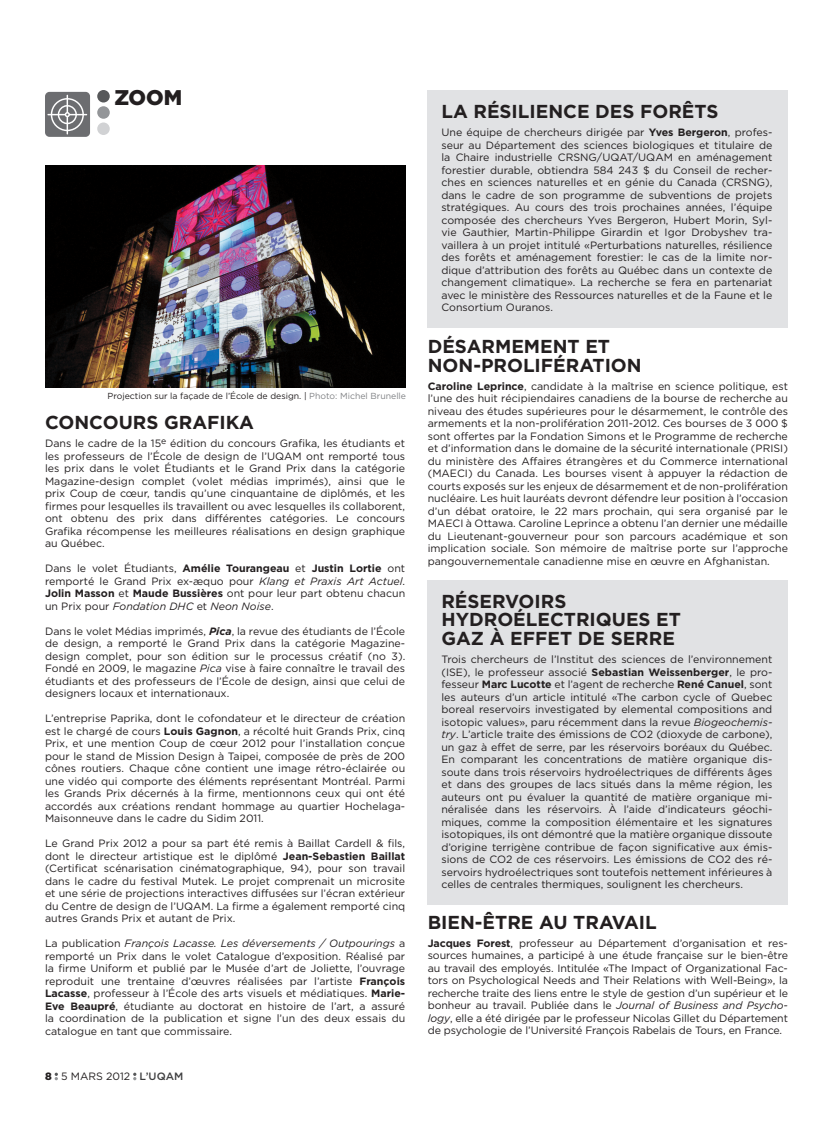
<style>
.page{position:relative;width:833px;height:1125px;background:#fff}
.page>*{position:absolute;margin:0;border:0;box-sizing:border-box;transform-origin:0 0}
.t1{font:900 21.25px "Gotham";color:#231f20}
.t2{font:700 18.75px/18.8px "Gotham";color:#231f20}
.t3{font:10.62px/12.5px "Gotham";color:#231f20;text-align:justify}
.t4{font:8.75px "Gotham";color:#231f20}
.s1{color:#808285}
.s2{font-weight:700}
.s3{font-style:italic}
.s4{font-weight:700;font-style:italic}
.s5{font-weight:900}
.s6{font-weight:500;color:#3e3e3f}
</style>
<div class="page">
<svg style="left:55px;top:1073px;width:3px;height:7px"></svg>
<svg style="left:133px;top:1073px;width:3px;height:7px"></svg>
<div style="left:45px;top:92px;width:45px;height:45px;background:#6c6d70;border-radius:5px"></div>
<svg style="left:47px;top:95px;width:40px;height:39px"></svg>
<div style="left:97px;top:90px;width:13px;height:13px;background:#57585a;border-radius:50%"></div>
<div style="left:97px;top:106px;width:13px;height:13px;background:#939598;border-radius:50%"></div>
<div style="left:97px;top:122px;width:13px;height:13px;background:#d1d2d4;border-radius:50%"></div>
<div style="left:428px;top:90px;width:360px;height:237px;background:#e1e2e4"></div>
<div style="left:428px;top:580px;width:360px;height:324px;background:#e1e2e4"></div>
<img style="left:45px;top:165px;width:360px;height:223px">
<h1 class="t1" style="left:114px;top:85px;width:33px">ZOOM</h1>
<p class="t4" style="left:107px;top:391px;width:300px">Projection sur la façade de l’École de design. | <span class="s1">Photo: Michel Brunelle</span></p>
<h2 class="t2" style="left:45px;top:413px;width:210px">concours Grafi ka</h2>
<p class="t3" style="left:45px;top:437px;width:362px">Dans le cadre de la 15<sup>e</sup> édition du concours Grafika, les étudiants et les professeurs de l’École de design de l’UQAM ont remporté tous les prix dans le volet Étudiants et le Grand Prix dans la catégorie Magazine-design complet (volet médias imprimés), ainsi que le prix Coup de cœur, tandis qu’une cinquantaine de diplômés, et les firmes pour lesquelles ils travaillent ou avec lesquelles ils collaborent, ont obtenu des prix dans différentes catégories. Le concours Grafika récompense les meilleures réalisations en design graphique au Québec.</p>
<p class="t3" style="left:45px;top:562px;width:362px">Dans le volet Étudiants, <span class="s2">Amélie Tourangeau</span> et <span class="s2">Justin Lortie</span> ont remporté le Grand Prix ex-æquo pour <span class="s3">Klang et Praxis Art Actuel</span>.<br><span class="s2">Jolin Masson</span> et <span class="s2">Maude Bussières</span> ont pour leur part obtenu chacun un Prix pour <span class="s3">Fondation DHC</span> et <span class="s3">Neon Noise</span>.</p>
<p class="t3" style="left:45px;top:625px;width:362px">Dans le volet Médias imprimés, <span class="s4">Pica</span>, la revue des étudiants de l’École de design, a remporté le Grand Prix dans la catégorie Magazine&shy;design complet, pour son édition sur le processus créatif (no 3).<br>Fondé en 2009, le magazine <span class="s3">Pica</span> vise à faire connaître le travail des étudiants et des professeurs de l’École de design, ainsi que celui de designers locaux et internationaux.</p>
<p class="t3" style="left:45px;top:712px;width:362px">L’entreprise Paprika, dont le cofondateur et le directeur de création est le chargé de cours <span class="s2">Louis Gagnon</span>, a récolté huit Grands Prix, cinq Prix, et une mention Coup de cœur 2012 pour l’installation conçue pour le stand de Mission Design à Taipei, composée de près de 200 cônes routiers. Chaque cône contient une image rétro-éclairée ou une vidéo qui comporte des éléments représentant Montréal. Parmi les Grands Prix décernés à la firme, mentionnons ceux qui ont été accordés aux créations rendant hommage au quartier Hochelaga-Maisonneuve dans le cadre du Sidim 2011.</p>
<p class="t3" style="left:45px;top:837px;width:362px">Le Grand Prix 2012 a pour sa part été remis à Baillat Cardell &amp; fils, dont le directeur artistique est le diplômé <span class="s2">Jean-Sebastien Baillat </span>(Certificat scénarisation cinématographique, 94), pour son travail dans le cadre du festival Mutek. Le projet comprenait un microsite et une série de projections interactives diffusées sur l’écran extérieur du Centre de design de l’UQAM. La firme a également remporté cinq autres Grands Prix et autant de Prix.</p>
<p class="t3" style="left:45px;top:937px;width:362px">La publication <span class="s3">François Lacasse. Les déversements / Outpourings</span> a remporté un Prix dans le volet Catalogue d’exposition. Réalisé par la firme Uniform et publié par le Musée d’art de Joliette, l’ouvrage reproduit une trentaine d’œuvres réalisées par l’artiste <span class="s2">François Lacasse</span>, professeur à l’École des arts visuels et médiatiques. <span class="s2">Marie-Eve Beaupré</span>, étudiante au doctorat en histoire de l’art, a assuré la coordination de la publication et signe l’un des deux essais du catalogue en tant que commissaire.</p>
<p class="t3" style="left:45px;top:1070px;width:140px"><span class="s5">8</span> 5 MARS 2012 <span class="s6">L’UQAM</span></p>
<h2 class="t2" style="left:441px;top:102px;width:80px">La résilie</h2>
<h2 class="t2" style="left:548px;top:102px;width:171px">nce des forêts</h2>
<p class="t3" style="left:441px;top:126px;width:332px">Une équipe de chercheurs dirigée par <span class="s2">Yves Bergeron</span>, profes&shy;seur au Département des sciences biologiques et titulaire de la Chaire industrielle CRSNG/UQAT/UQAM en aménagement forestier durable, obtiendra 584 243 $ du Conseil de recher&shy;ches en sciences naturelles et en génie du Canada (CRSNG), dans le cadre de son programme de subventions de projets stratégiques. Au cours des trois prochaines années, l’équipe composée des chercheurs Yves Bergeron, H ubert Morin, Syl&shy;vie Gauthier, Martin-Philippe Girardin et Igor Drobyshev tra&shy;vaillera à un projet intitulé «Perturbations naturelles, résilience des forêts et aménagement forestier: le cas de la limite nor&shy;dique d’attribution des forêts au Québec dans un contexte de changement climatique». La recherche se fera en partenariat avec le ministère des Ressources naturelles et de la Faune et le Consortium Ouranos.</p>
<h2 class="t2" style="left:428px;top:336px;width:83px">Désarmeme</h2>
<h2 class="t2" style="left:428px;top:336px;width:215px;text-indent:125px">nt et non-proli fération</h2>
<p class="t3" style="left:428px;top:380px;width:362px"><span class="s2">Caroline Leprince</span>, candidate à la maîtrise en science politique, est l’une des huit récipiendaires canadiens de la bourse de recherche au niveau des études supérieures pour le désarmement, le contrôle des armements et la non-prolifération 2011-2012. Ces bourses de 3 000 $ sont offertes par la Fondation Simons et le Programme de recherche et d’information dans le domaine de la sécurité internationale (PRISI) du ministère des Affaires étrangères et du Commerce international (MAECI) du Canada. Les bourses visent à appuyer la rédaction de courts exposés sur les enjeux de désarmement et de non-prolifération nucléaire. Les huit lauréats devront défendre leur position à l’occasion d’un débat oratoire, le 22 mars prochain, qui sera organisé par le MAECI à Ottawa. Caroline Leprince a obtenu l’an dernier une médaille du Lieutenant-gouverneur pour son parcours académique et son implication sociale. Son mémoire de maîtrise porte sur l’approche pangouvernementale canadienne mise en œuvre en Afghanistan.</p>
<h2 class="t2" style="left:441px;top:591px;width:126px">Réservoi rs hydroélect</h2>
<h2 class="t2" style="left:441px;top:610px;width:232px;text-align:right">riques et<br>gaz à effet de serre</h2>
<p class="t3" style="left:441px;top:653px;width:332px;text-align:left">Trois chercheurs de l’Institut des sciences de l’environnement (ISE), le professeur associé <span class="s2">Sebastian Weissenberger</span>, le pro&shy;fesseur <span class="s2">Marc Lucotte</span> et l’agent de recherche <span class="s2">René Canuel</span>, sont les auteurs d’un article intitulé «The carbon cycle of Quebec boreal reservoirs investigated by elemental compositions and isotopic values», paru récemment dans la revue <span class="s3">Biogeochemis&shy;try</span>. L’article traite des émissions de CO2 (dioxyde de carbone), un gaz à effet de serre, par les réservoirs boréaux du Québec.<br>En comparant les concentrations de matière organique dis&shy;soute dans trois réservoirs hydroélectriques de différents âges et dans des groupes de lacs situés dans la même région, les auteurs ont pu évaluer la quantité de matière organique mi&shy;néralisée dans les réservoirs. À l’aide d’indicateurs géochi&shy;miques, comme la composition élémentaire et les signatures isotopiques, ils ont démontré que la matière organique dissoute d’origine terrigène contribue de façon significative aux émis&shy;sions de CO2 de ces réservoirs. Les émissions de CO2 des ré&shy;servoirs hydroélectriques sont toutefois nettement inférieures à celles de centrales thermiques, soulignent les chercheurs.</p>
<h2 class="t2" style="left:428px;top:912px;width:220px">Bien-être au travail</h2>
<p class="t3" style="left:428px;top:937px;width:362px"><span class="s2">Jacques Forest</span>, professeur au Département d’organisation et res&shy;sources humaines, a participé à une étude française sur le bien-être au travail des employés. Intitulée «The Impact of Organizational Fac&shy;tors on Psychological Needs and Their Relations with Well-Being», la recherche traite des liens entre le style de gestion d’un supérieur et le bonheur au travail. Publiée dans le <span class="s3">Journal of Business and Psycho&shy;logy</span>, elle a été dirigée par le professeur Nicolas Gillet du Département de psychologie de l’Université François Rabelais de Tours, en France.</p>
</div>
